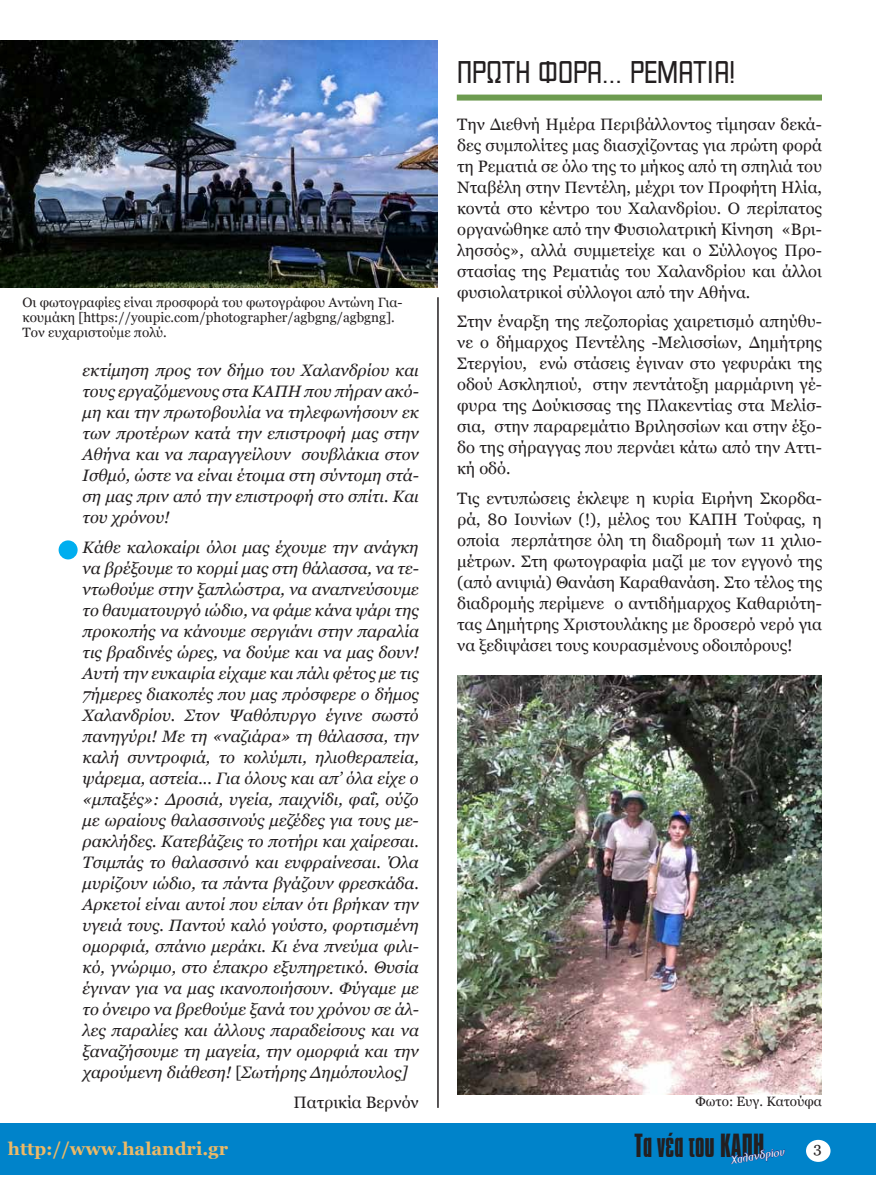
<style>
.page{position:relative;width:876px;height:1200px;background:#fff}
.page>*{position:absolute;margin:0;border:0;box-sizing:border-box;transform-origin:0 0}
.t1{font:36px "PF Venue";color:#231f20}
.t2{font:28.65px "Aka Acid GR Compacta";color:#231f20}
.t3{font:700 18px "Georgia";color:#ecb966}
.t4{font:italic 16.5px/21px "Georgia";color:#231f20;text-align:justify}
.t5{font:16.5px/21px "Georgia";color:#231f20;text-align:justify}
.t6{font:15px "Georgia";color:#231f20}
.t7{font:13.5px/14.9px "Georgia";color:#231f20}
.t8{font:italic 12px "PF Royale";color:#fff}
.s1{font-style:normal}
</style>
<div class="page">
<hr style="left:437px;top:297px;width:2px;height:810px;background:#231f20">
<div style="left:0;top:1123px;width:876px;height:51px;background:#0083ca"></div>
<svg style="left:730px;top:1149px;width:55px;height:26px"></svg>
<div style="left:806px;top:1139px;width:24px;height:22px;background:#fff;border-radius:50%"></div>
<img style="left:0;top:40px;width:437px;height:247px">
<div style="left:457px;top:94px;width:365px;height:6px;background:#6d9b50"></div>
<img style="left:457px;top:675px;width:365px;height:418px">
<div style="left:59px;top:540px;width:19px;height:19px;background:#00aeef;border-radius:50%"></div>
<p class="t7" style="left:22px;top:295px;width:382px">Οι φωτογραφίες είναι προσφορά του φωτογράφου Αντώνη Για&shy;κουμάκη [https://youpic.com/photographer/agbgng/agbgng].<br>Τον ευχαριστούμε πολύ.</p>
<p class="t4" style="left:83px;top:360px;width:338px">εκτίμηση προς τον δήμο του Χαλανδρίου και τους εργαζόμενους στα ΚΑΠΗ που πήραν ακό&shy;μη και την πρωτοβουλία να τηλεφωνήσουν εκ των προτέρων κατά την επιστροφή μας στην Αθήνα και να παραγγείλουν σουβλάκια στον Ισθμό, ώστε να είναι έτοιμα στη σύντομη στά&shy;ση μας πριν από την επιστροφή στο σπίτι. Και του χρόνου!</p>
<p class="t4" style="left:83px;top:536px;width:338px;text-indent:-21px">• Κάθε καλοκαίρι όλοι μας έχουμε την ανάγκη να βρέξουμε το κορμί μας στη θάλασσα, να τε&shy;ντωθούμε στην ξαπλώστρα, να αναπνεύσουμε το θαυματουργό ιώδιο, να φάμε κάνα ψάρι της προκοπής να κάνουμε σεργιάνι στην παραλία τις βραδινές ώρες, να δούμε και να μας δουν!<br>Αυτή την ευκαιρία είχαμε και πάλι φέτος με τις 7ήμερες διακοπές που μας πρόσφερε ο δήμος Χαλανδρίου. Στον Ψαθόπυργο έγινε σωστό πανηγύρι! Με τη «ναζιάρα» τη θάλασσα, την καλή συντροφιά, το κολύμπι, ηλιοθεραπεία, ψάρεμα, αστεία... Για όλους και απ’ όλα είχε ο «μπαξές»: Δροσιά, υγεία, παιχνίδι, φαΐ, ούζο με ωραίους θαλασσινούς μεζέδες για τους με&shy;ρακλήδες. Κατεβάζεις το ποτήρι και χαίρεσαι.<br>Τσιμπάς το θαλασσινό και ευφραίνεσαι. Όλα μυρίζουν ιώδιο, τα πάντα βγάζουν φρεσκάδα.<br>Αρκετοί είναι αυτοί που είπαν ότι βρήκαν την υγειά τους. Παντού καλό γούστο, φορτισμένη ομορφιά, σπάνιο μεράκι. Κι ένα πνεύμα φιλι&shy;κό, γνώριμο, στο έπακρο εξυπηρετικό. Θυσία έγιναν για να μας ικανοποιήσουν. Φύγαμε με το όνειρο να βρεθούμε ξανά του χρόνου σε άλ&shy;λες παραλίες και άλλους παραδείσους και να ξαναζήσουμε τη μαγεία, την ομορφιά και την χαρούμενη διάθεση! <span class="s1">[</span>Σωτήρης Δημόπουλος]</p>
<p class="t5" style="left:293px;top:1091px;width:127px">Πατρικία Βερνόν</p>
<h1 class="t1" style="left:457px;top:54px;width:279px">ΠΡΩΤΗ ΦΟΡΑ… ΡΕΜΑΤΙΑ!</h1>
<p class="t5" style="left:457px;top:113px;width:366px">Την Διεθνή Ημέρα Περιβάλλοντος τίμησαν δεκά&shy;δες συμπολίτες μας διασχίζοντας για πρώτη φορά τη Ρεματιά σε όλο της το μήκος από τη σπηλιά του Νταβέλη στην Πεντέλη, μέχρι τον Προφήτη Ηλία, κοντά στο κέντρο του Χαλανδρίου. Ο περίπατος οργανώθηκε από την Φυσιολατρική Κίνηση «Βρι&shy;λησσός», αλλά συμμετείχε και ο Σύλλογος Προ&shy;στασίας της Ρεματιάς του Χαλανδρίου και άλλοι φυσιολατρικοί σύλλογοι από την Αθήνα.</p>
<p class="t5" style="left:457px;top:311px;width:366px">Στην έναρξη της πεζοπορίας χαιρετισμό απηύθυ&shy;νε ο δήμαρχος Πεντέλης -Μελισσίων, Δημήτρης Στεργίου, ενώ στάσεις έγιναν στο γεφυράκι της οδού Ασκληπιού, στην πεντάτοξη μαρμάρινη γέ&shy;φυρα της Δούκισσας της Πλακεντίας στα Μελίσ&shy;σια, στην παραρεμάτιο Βριλησσίων και στην έξο&shy;δο της σήραγγας που περνάει κάτω από την Αττι&shy;κή οδό.</p>
<p class="t5" style="left:457px;top:487px;width:366px">Τις εντυπώσεις έκλεψε η κυρία Ειρήνη Σκορδα&shy;ρά, 80 Ιουνίων (!), μέλος του ΚΑΠΗ Τούφας, η οποία περπάτησε όλη τη διαδρομή των 11 χιλιο&shy;μέτρων. Στη φωτογραφία μαζί με τον εγγονό της (από ανιψιά) Θανάση Καραθανάση. Στο τέλος της διαδρομής περίμενε ο αντιδήμαρχος Καθαριότη&shy;τας Δημήτρης Χριστουλάκης με δροσερό νερό για να ξεδιψάσει τους κουρασμένους οδοιπόρους!</p>
<p class="t7" style="left:696px;top:1093px;width:128px">Φωτο: Ευγ. Κατούφα</p>
<h2 class="t2" style="left:635px;top:1127px;width:131px">Τα νέα του ΚΑΠΗ</h2>
<p class="t3" style="left:8px;top:1138px;width:222px">http://www.halandri.gr</p>
<p class="t6" style="left:813px;top:1138px;width:10px">3</p>
<p class="t8" style="left:729px;top:1153px;width:56px;rotate:-9deg">Χαλανδρίου</p>
</div>
